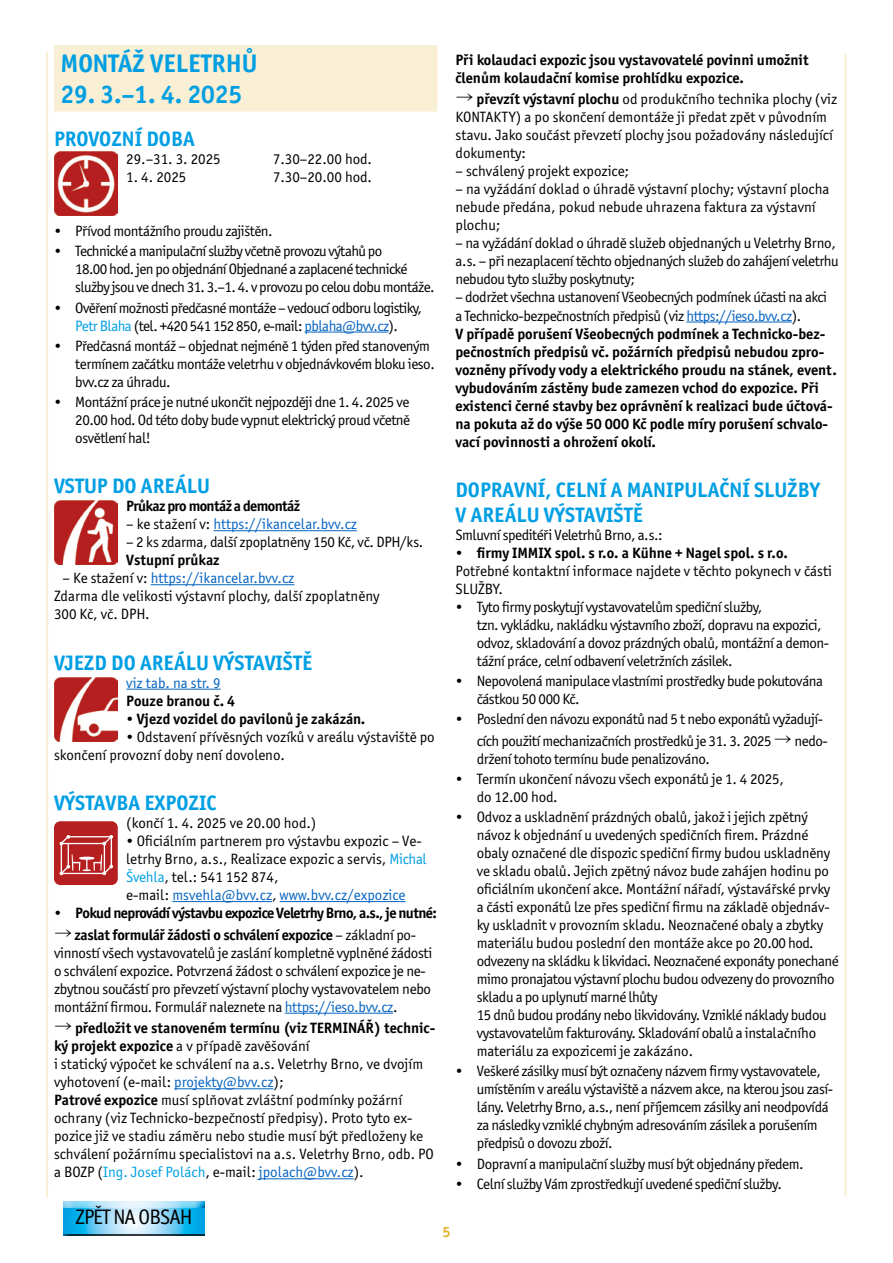
<style>
.page{position:relative;width:893px;height:1263px;background:#fff}
.page>*{position:absolute;margin:0;border:0;box-sizing:border-box;transform-origin:0 0}
.t1{font:700 25.5px "Officina Sans ITC Pro";color:#009fe3}
.t2{font:700 21px/25.2px "Officina Sans ITC Pro";color:#009fe3}
.t3{font:21px "Officina Sans ITC Pro";letter-spacing:-.04em;color:#000}
.t4{font:15px/18px "Officina Sans ITC Pro";letter-spacing:-.02em;color:#000}
.t5{font:15px/18px "Officina Sans ITC Pro";color:#000}
.t6{font:700 15px/18px "Officina Sans ITC Pro";color:#000}
.t7{font:15px/18px "Officina Sans ITC Pro";letter-spacing:-.04em;color:#000}
.t8{font:700 15px "Officina Sans ITC Pro";letter-spacing:-.04em;color:#000}
.t9{font:15px "Officina Sans ITC Pro";color:#0563c1}
.t10{font:700 15px "Officina Sans ITC Pro";color:#e2b129}
.s1{color:#009fe3}
.s2{color:#0563c1}
.s3{color:#000}
.s4{font-family:"Hira Kaku Pro W3";font-size:18px}
.s5{font-weight:700}
.s6{font-weight:400}
.s7{font-weight:400;color:#0563c1}
</style>
<div class="page">
<hr style="left:46px;top:53px;width:2px;height:1143px;background:#f9efd4">
<hr style="left:844px;top:54px;width:3px;height:1142px;background:#f9efd4">
<div style="left:54px;top:45px;width:383px;height:36px;background:#f9efd4"></div>
<div style="left:54px;top:76px;width:383px;height:36px;background:#f9efd4"></div>
<hr style="left:305px;top:332px;width:83px;height:1px;background:#0563c1">
<hr style="left:213px;top:530px;width:144px;height:1px;background:#0563c1">
<hr style="left:151px;top:584px;width:143px;height:1px;background:#0563c1">
<hr style="left:126px;top:689px;width:95px;height:1px;background:#0563c1">
<hr style="left:172px;top:901px;width:100px;height:1px;background:#0563c1">
<hr style="left:280px;top:901px;width:125px;height:1px;background:#0563c1">
<hr style="left:285px;top:1013px;width:108px;height:1px;background:#0563c1">
<hr style="left:174px;top:1088px;width:99px;height:1px;background:#0563c1">
<hr style="left:259px;top:1178px;width:95px;height:1px;background:#0563c1">
<img style="left:54px;top:151px;width:64px;height:64px">
<img style="left:54px;top:501px;width:64px;height:64px">
<img style="left:54px;top:677px;width:64px;height:64px">
<svg style="left:54px;top:821px;width:64px;height:64px"></svg>
<hr style="left:686px;top:322px;width:106px;height:1px;background:#0563c1">
<div style="left:57px;top:1194px;width:159px;height:44px;background:#000;opacity:.75"></div>
<svg style="left:64px;top:1208px;width:141px;height:26px"></svg>
<h1 class="t1" style="left:60px;top:48px;width:198px">MONTÁŽ VELETRHŮ</h1>
<h1 class="t1" style="left:60px;top:79px;width:183px">29. 3.–1. 4. 2025</h1>
<h2 class="t2" style="left:54px;top:126px;width:142px">PROVOZNÍ DOBA</h2>
<p class="t4" style="left:126px;top:150px;width:96px">29.–31. 3. 2025</p>
<p class="t4" style="left:273px;top:150px;width:100px">7.30–22.00 hod.</p>
<p class="t4" style="left:126px;top:168px;width:62px">1. 4. 2025</p>
<p class="t4" style="left:273px;top:168px;width:100px">7.30–20.00 hod.</p>
<p class="t4" style="left:54px;top:222px;width:220px">• Přívod montážního proudu zajištěn.</p>
<p class="t7" style="left:75px;top:242px;width:361px;text-indent:-21px">• Technické a manipulační služby včetně provozu výtahů po<br>18.00 hod. jen po objednání Objednané a zaplacené technické služby jsou ve dnech 31. 3.–1. 4. v provozu po celou dobu montáže.</p>
<p class="t7" style="left:54px;top:298px;width:370px;text-align:center">• Ověření možnosti předčasné montáže – vedoucí odboru logistiky,<br><span class="s1">Petr Blaha</span> (tel. +420 541 152 850, e-mail: <span class="s2">pblaha@bvv.cz</span>).</p>
<p class="t4" style="left:75px;top:337px;width:361px;text-indent:-21px">• Předčasná montáž – objednat nejméně 1 týden před stanoveným termínem začátku montáže veletrhu v objednávkovém bloku ieso. bvv.cz za úhradu.</p>
<p class="t4" style="left:75px;top:393px;width:336px;text-align:justify;text-indent:-21px">• Montážní práce je nutné ukončit nejpozději dne 1. 4. 2025 ve 20.00 hod. Od této doby bude vypnut elektrický proud včetně osvětlení hal!</p>
<h2 class="t2" style="left:54px;top:473px;width:157px">VSTUP DO AREÁLU</h2>
<p class="t8" style="left:126px;top:497px;width:175px">Průkaz pro montáž a demontáž</p>
<p class="t9" style="left:126px;top:515px;width:232px"><span class="s3">– ke stažení v:</span> https://ikancelar.bvv.cz</p>
<p class="t4" style="left:126px;top:533px;width:299px">– 2 ks zdarma, další zpoplatněny 150 Kč, vč. DPH/ks.</p>
<p class="t6" style="left:126px;top:551px;width:95px">Vstupní průkaz</p>
<p class="t5" style="left:54px;top:569px;width:327px;text-indent:9px">– Ke stažení v: <span class="s2">https://ikancelar.bvv.cz<br></span>Zdarma dle velikosti výstavní plochy, další zpoplatněny<br>300 Kč, vč. DPH.</p>
<h2 class="t2" style="left:54px;top:650px;width:260px">VJEZD DO AREÁLU VÝSTAVIŠTĚ</h2>
<p class="t9" style="left:126px;top:674px;width:96px">viz tab. na str. 9</p>
<p class="t6" style="left:126px;top:691px;width:111px">Pouze branou č. 4</p>
<p class="t6" style="left:126px;top:709px;width:241px">• Vjezd vozidel do pavilonů je zakázán.</p>
<p class="t5" style="left:54px;top:727px;width:382px;text-indent:72px">• Odstavení přívěsných vozíků v areálu výstaviště po skončení provozní doby není dovoleno.</p>
<h2 class="t2" style="left:54px;top:790px;width:164px">VÝSTAVBA EXPOZIC</h2>
<p class="t5" style="left:126px;top:814px;width:192px">(končí 1. 4. 2025 ve 20.00 hod.)</p>
<p class="t5" style="left:126px;top:832px;width:302px">• Oficiálním partnerem pro výstavbu expozic – Ve&shy;letrhy Brno, a.s., Realizace expozic a servis, <span class="s1">Michal Švehla</span>, tel.: 541 152 874,<br>e-mail: <span class="s2">msvehla@bvv.cz</span>, <span class="s2">www.bvv.cz/expozice</span></p>
<p class="t8" style="left:54px;top:904px;width:384px">• Pokud neprovádí výstavbu expozice Veletrhy Brno, a.s., je nutné:</p>
<p class="t4" style="left:54px;top:925px;width:380px"><span class="s4">→</span> <span class="s5">zaslat formulář žádosti o schválení expozice</span> – základní po&shy;vinností všech vystavovatelů je zaslání kompletně vyplněné žádosti o schválení expozice. Potvrzená žádost o schválení expozice je ne&shy;zbytnou součástí pro převzetí výstavní plochy vystavovatelem nebo montážní firmou. Formulář naleznete na <span class="s2">https://ieso.bvv.cz</span>.</p>
<p class="t5" style="left:54px;top:1019px;width:383px"><span class="s4">→</span> <span class="s5">předložit ve stanoveném termínu (viz TERMINÁŘ) technic&shy;ký projekt expozice</span> a v případě zavěšování<br>i statický výpočet ke schválení na a.s. Veletrhy Brno, ve dvojím vyhotovení (e-mail: <span class="s2">projekty@bvv.cz</span>);<br><span class="s5">Patrové expozice</span> musí splňovat zvláštní podmínky požární ochrany (viz Technicko-bezpečností předpisy). Proto tyto ex&shy;pozice již ve stadiu záměru nebo studie musí být předloženy ke schválení požárnímu specialistovi na a.s. Veletrhy Brno, odb. PO a BOZP (<span class="s1">Ing. Josef Polách</span>, e-mail: <span class="s2">jpolach@bvv.cz</span>).</p>
<h2 class="t3" style="left:76px;top:1204px;width:119px">ZPĚT NA OBSAH</h2>
<p class="t6" style="left:455px;top:51px;width:355px">Při kolaudaci expozic jsou vystavovatelé povinni umožnit členům kolaudační komise prohlídku expozice.</p>
<p class="t5" style="left:455px;top:90px;width:383px"><span class="s4">→</span> <span class="s5">převzít výstavní plochu</span> od produkčního technika plochy (viz KONTAKTY) a po skončení demontáže ji předat zpět v původním stavu. Jako součást převzetí plochy jsou požadovány následující dokumenty:</p>
<p class="t5" style="left:455px;top:162px;width:175px">– schválený projekt expozice;</p>
<p class="t5" style="left:455px;top:180px;width:375px">– na vyžádání doklad o úhradě výstavní plochy; výstavní plocha nebude předána, pokud nebude uhrazena faktura za výstavní plochu;</p>
<p class="t4" style="left:455px;top:234px;width:385px">– na vyžádání doklad o úhradě služeb objednaných u Veletrhy Brno, a.s. – při nezaplacení těchto objednaných služeb do zahájení veletrhu nebudou tyto služby poskytnuty;</p>
<p class="t6" style="left:455px;top:288px;width:383px"><span class="s6">– dodržet všechna ustanovení Všeobecných podmínek účasti na akci a Technicko-bezpečnostních předpisů (viz</span> <span class="s7">https://ieso.bvv.cz</span><span class="s6">).<br></span>V případě porušení Všeobecných podmínek a Technicko-bez&shy;pečnostních předpisů vč. požárních předpisů nebudou zpro&shy;vozněny přívody vody a elektrického proudu na stánek, event. vybudováním zástěny bude zamezen vchod do expozice. Při existenci černé stavby bez oprávnění k realizaci bude účtová&shy;na pokuta až do výše 50 000 Kč podle míry porušení schvalo&shy;vací povinnosti a ohrožení okolí.</p>
<h2 class="t2" style="left:455px;top:477px;width:366px">DOPRAVNÍ, CELNÍ A MANIPULAČNÍ SLUŽBY<br>V AREÁLU VÝSTAVIŠTĚ</h2>
<p class="t4" style="left:455px;top:526px;width:209px">Smluvní speditéři Veletrhů Brno, a.s.:</p>
<p class="t6" style="left:455px;top:544px;width:334px">• firmy IMMIX spol. s r.o. a Kühne + Nagel spol. s r.o.</p>
<p class="t5" style="left:455px;top:562px;width:378px">Potřebné kontaktní informace najdete v těchto pokynech v části<br>SLUŽBY.</p>
<p class="t4" style="left:477px;top:598px;width:354px;text-indent:-21px">• Tyto firmy poskytují vystavovatelům spediční služby,<br>tzn. vykládku, nakládku výstavního zboží, dopravu na expozici, odvoz, skladování a dovoz prázdných obalů, montážní a demon&shy;tážní práce, celní odbavení veletržních zásilek.</p>
<p class="t4" style="left:477px;top:672px;width:348px;text-indent:-21px">• Nepovolená manipulace vlastními prostředky bude pokutována částkou 50 000 Kč.</p>
<p class="t4" style="left:477px;top:708px;width:352px;line-height:21.6px;text-indent:-21px">• Poslední den návozu exponátů nad 5 t nebo exponátů vyžadují&shy;cích použití mechanizačních prostředků je 31. 3. 2025 <span class="s4">→</span> nedo-</p>
<p class="t4" style="left:477px;top:750px;width:235px">držení tohoto termínu bude penalizováno.</p>
<p class="t4" style="left:477px;top:770px;width:309px;text-indent:-21px">• Termín ukončení návozu všech exponátů je 1. 4 2025, do 12.00 hod.</p>
<p class="t4" style="left:477px;top:808px;width:364px;text-indent:-21px">• Odvoz a uskladnění prázdných obalů, jakož i jejich zpětný návoz k objednání u uvedených spedičních firem. Prázdné obaly označené dle dispozic spediční firmy budou uskladněny ve skladu obalů. Jejich zpětný návoz bude zahájen hodinu po oficiálním ukončení akce. Montážní nářadí, výstavářské prvky a části exponátů lze přes spediční firmu na základě objednáv&shy;ky uskladnit v provozním skladu. Neoznačené obaly a zbytky materiálu budou poslední den montáže akce po 20.00 hod. odvezeny na skládku k likvidaci. Neoznačené exponáty ponechané mimo pronajatou výstavní plochu budou odvezeny do provozního skladu a po uplynutí marné lhůty<br>15 dnů budou prodány nebo likvidovány. Vzniklé náklady budou vystavovatelům fakturovány. Skladování obalů a instalačního materiálu za expozicemi je zakázáno.</p>
<p class="t4" style="left:477px;top:1062px;width:358px;text-indent:-21px">• Veškeré zásilky musí být označeny názvem firmy vystavovatele, umístěním v areálu výstaviště a názvem akce, na kterou jsou zasí&shy;lány. Veletrhy Brno, a.s., není příjemcem zásilky ani neodpovídá za následky vzniklé chybným adresováním zásilek a porušením předpisů o dovozu zboží.</p>
<p class="t4" style="left:455px;top:1154px;width:349px">• Dopravní a manipulační služby musí být objednány předem.</p>
<p class="t4" style="left:455px;top:1174px;width:328px">• Celní služby Vám zprostředkují uvedené spediční služby.</p>
<p class="t10" style="left:442px;top:1222px;width:10px">5</p>
</div>
